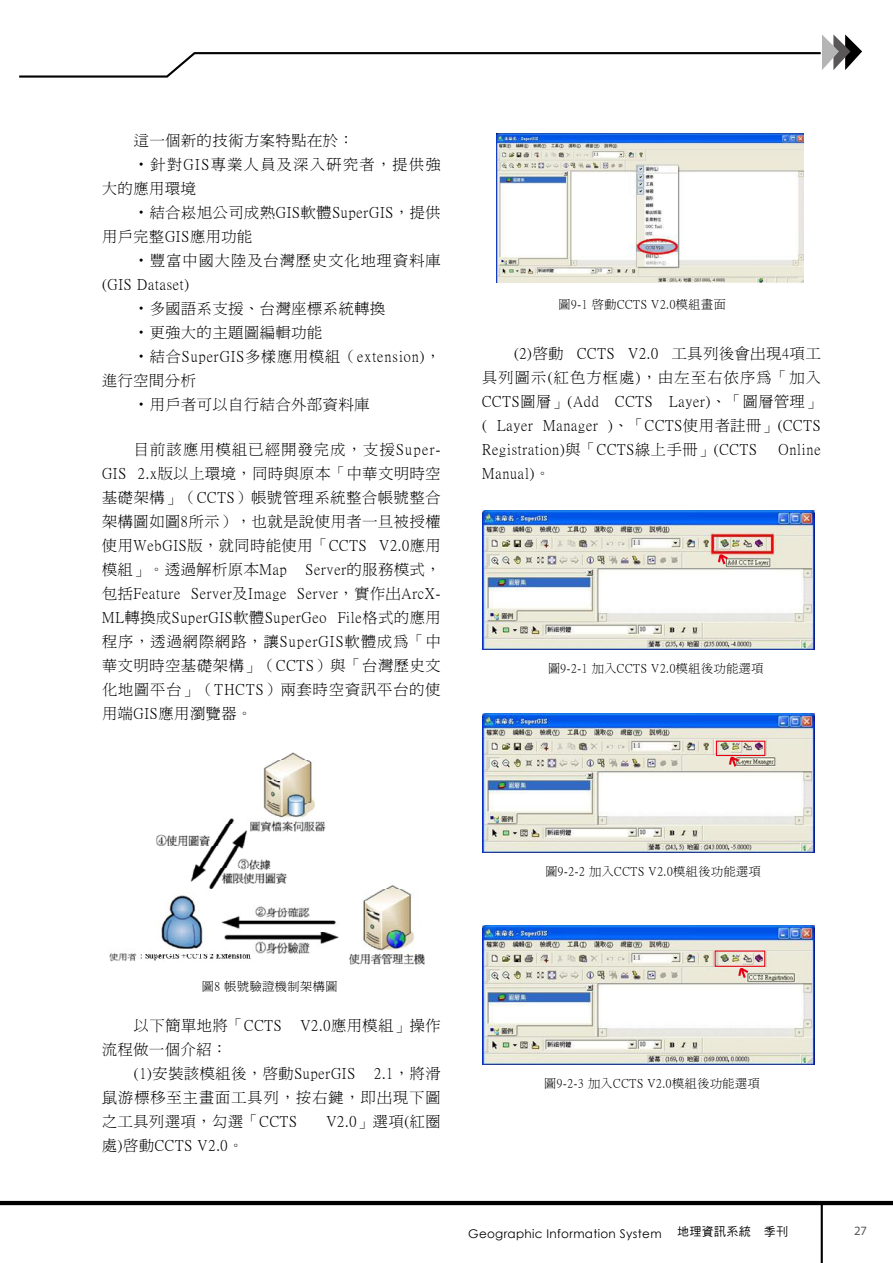
<style>
.page{position:relative;width:893px;height:1263px;background:#fff}
.page>*{position:absolute;margin:0;border:0;box-sizing:border-box;transform-origin:0 0}
.t1{font:15px/24px "P Ming Li U";letter-spacing:.05em;color:#000;text-align:justify}
.t2{font:15px "P Ming Li U";letter-spacing:.1em;color:#000}
.t3{font:15px "P Ming Li U";letter-spacing:.08em;color:#000}
.t4{font:12.75px "Myriad Pro";color:#595757}
.t5{font:12px "P Ming Li U";letter-spacing:.05em;color:#000}
.t6{font:12px "Century Gothic";letter-spacing:.025em;color:#000}
.t7{font:12px "DF Hei Md HK BF";letter-spacing:.025em;color:#000}
</style>
<div class="page">
<hr style="left:821px;top:1204px;width:2px;height:59px;background:#000">
<svg style="left:19px;top:34px;width:843px;height:44px"></svg>
<hr style="left:0;top:1201px;width:893px;height:4px;background:#000">
<img style="left:109px;top:752px;width:316px;height:213px">
<img style="left:497px;top:133px;width:306px;height:150px">
<img style="left:482px;top:510px;width:332px;height:139px">
<svg style="left:716px;top:552px;width:14px;height:15px"></svg>
<img style="left:482px;top:714px;width:332px;height:139px">
<svg style="left:727px;top:756px;width:14px;height:13px"></svg>
<div style="left:716px;top:741px;width:49px;height:15px;border:1px solid #e60012"></div>
<img style="left:482px;top:925px;width:332px;height:139px">
<svg style="left:737px;top:967px;width:14px;height:13px"></svg>
<div style="left:715px;top:950px;width:50px;height:17px;border:1px solid #e60012"></div>
<p class="t1" style="left:134px;top:129px;width:221px">這一個新的技術方案特點在於：</p>
<p class="t2" style="left:134px;top:157px;width:308px">‧針對GIS專業人員及深入研究者，提供強</p>
<p class="t1" style="left:102px;top:177px;width:95px">大的應用環境</p>
<p class="t1" style="left:134px;top:201px;width:308px">‧結合崧旭公司成熟GIS軟體SuperGIS，提供</p>
<p class="t1" style="left:102px;top:225px;width:152px">用戶完整GIS應用功能</p>
<p class="t3" style="left:134px;top:253px;width:308px">‧豐富中國大陸及台灣歷史文化地理資料庫</p>
<p class="t1" style="left:102px;top:273px;width:89px">(GIS Dataset)</p>
<p class="t1" style="left:134px;top:297px;width:253px">‧多國語系支援、台灣座標系統轉換</p>
<p class="t1" style="left:134px;top:321px;width:190px">‧更強大的主題圖編輯功能</p>
<p class="t1" style="left:134px;top:345px;width:308px">‧結合SuperGIS多樣應用模組（extension)，</p>
<p class="t1" style="left:102px;top:369px;width:95px">進行空間分析</p>
<p class="t1" style="left:134px;top:393px;width:237px">‧用戶者可以自行結合外部資料庫</p>
<p class="t1" style="left:102px;top:437px;width:340px;text-indent:32px">目前該應用模組已經開發完成，支援Super-GIS 2.x版以上環境，同時與原本「中華文明時空基礎架構」（CCTS）帳號管理系統整合帳號整合架構圖如圖8所示），也就是說使用者一旦被授權使用WebGIS版，就同時能使用「CCTS V2.0應用模組」。透過解析原本Map Server的服務模式，包括Feature Server及Image Server，實作出ArcX-ML轉換成SuperGIS軟體SuperGeo File格式的應用程序，透過網際網路，讓SuperGIS軟體成為「中華文明時空基礎架構」（CCTS）與「台灣歷史文化地圖平台」（THCTS）兩套時空資訊平台的使用端GIS應用瀏覽器。</p>
<p class="t5" style="left:559px;top:299px;width:169px">圖9-1 啟動CCTS V2.0模組畫面</p>
<p class="t1" style="left:482px;top:341px;width:340px;text-indent:32px">(2)啟動 CCTS V2.0 工具列後會出現4項工具列圖示(紅色方框處)，由左至右依序為「加入CCTS圖層」(Add CCTS Layer)、「圖層管理」( Layer Manager )、「CCTS使用者註冊」(CCTS Registration)與「CCTS線上手冊」(CCTS</p>
<p class="t1" style="left:779px;top:437px;width:44px">Online</p>
<p class="t1" style="left:482px;top:461px;width:69px">Manual)。</p>
<p class="t5" style="left:548px;top:662px;width:217px">圖9-2-1 加入CCTS V2.0模組後功能選項</p>
<p class="t5" style="left:545px;top:865px;width:217px">圖9-2-2 加入CCTS V2.0模組後功能選項</p>
<p class="t5" style="left:202px;top:980px;width:137px">圖8 帳號驗證機制架構圖</p>
<p class="t1" style="left:134px;top:1013px;width:308px">以下簡單地將「CCTS V2.0應用模組」操作</p>
<p class="t1" style="left:102px;top:1037px;width:127px">流程做一個介紹：</p>
<p class="t1" style="left:134px;top:1061px;width:223px">(1)安裝該模組後，啟動SuperGIS</p>
<p class="t1" style="left:102px;top:1061px;width:340px;text-indent:272px">2.1，將滑鼠游標移至主畫面工具列，按右鍵，即出現下圖之工具列選項，勾選「CCTS</p>
<p class="t1" style="left:326px;top:1109px;width:116px">V2.0」選項(紅圈</p>
<p class="t1" style="left:102px;top:1133px;width:143px">處)啟動CCTS V2.0。</p>
<p class="t5" style="left:544px;top:1077px;width:217px">圖9-2-3 加入CCTS V2.0模組後功能選項</p>
<p class="t6" style="left:468px;top:1225px;width:195px">Geographic Information System</p>
<p class="t7" style="left:677px;top:1226px;width:112px">地理資訊系統 季刊</p>
<p class="t4" style="left:854px;top:1222px;width:15px">27</p>
</div>
